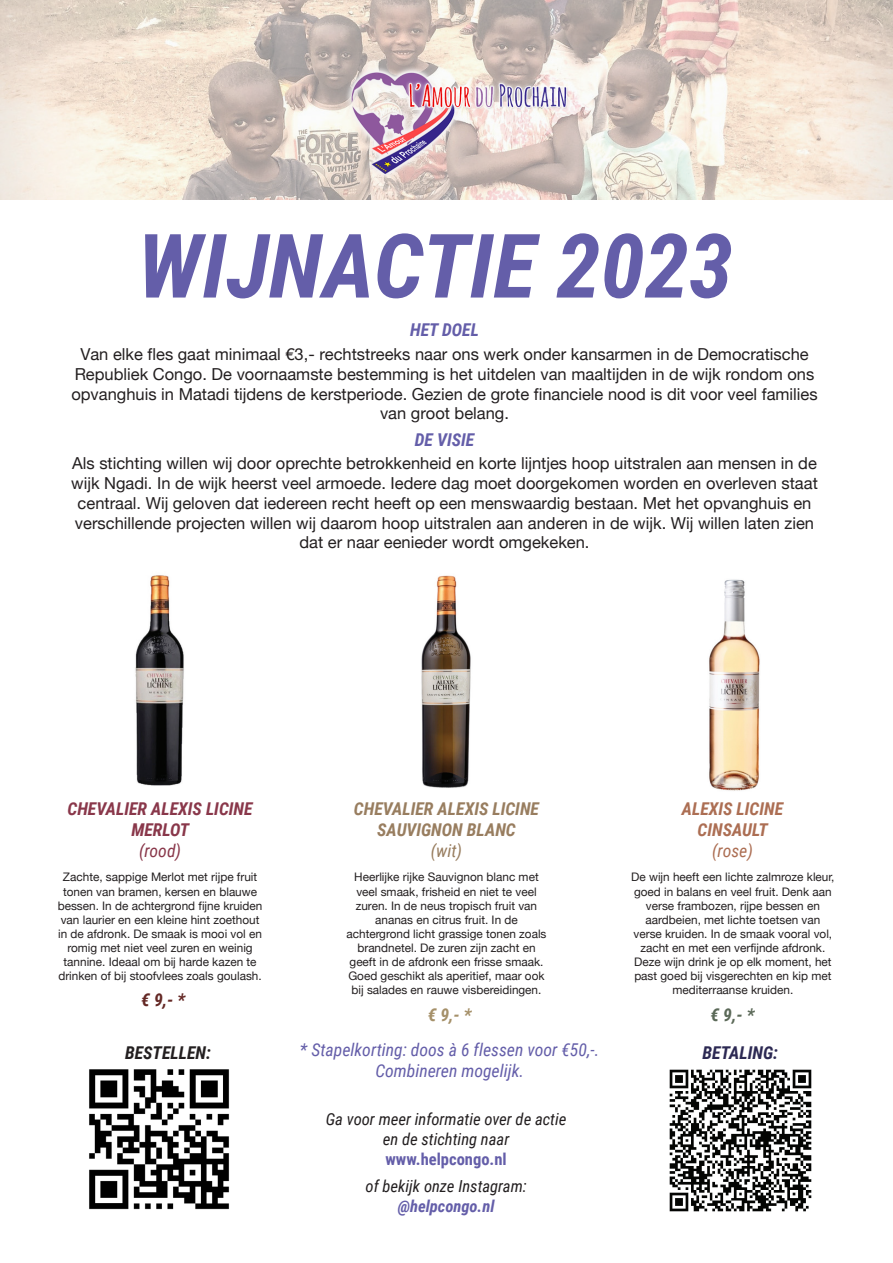
<style>
.page{position:relative;width:893px;height:1263px;background:#fff}
.page>*{position:absolute;margin:0;border:0;box-sizing:border-box;transform-origin:0 0}
.t1{font:italic 700 88.95px "Roboto Condensed";color:#645ea9}
.t2{font:italic 17.7px/21.1px "Roboto Condensed";color:#645ea9;text-align:center}
.t3{font:italic 700 17.7px/21.1px "Roboto Condensed";color:#987d5f;text-align:center}
.t4{font:italic 700 17.7px/21.1px "Roboto Condensed";color:#89374a;text-align:center}
.t5{font:italic 700 17.7px/21.1px "Roboto Condensed";color:#ac6e53;text-align:center}
.t6{font:italic 700 17.7px "Roboto Condensed";color:#645ea9}
.t7{font:italic 700 17.7px "Roboto Condensed";color:#231f20}
.t8{font:italic 700 17.7px "Roboto Condensed";color:#2c2953}
.t9{font:italic 17.7px "Roboto Condensed";color:#89374a}
.t10{font:italic 17.7px "Roboto Condensed";color:#ac6e53}
.t11{font:italic 700 17.7px "Roboto Condensed";color:#642825}
.t12{font:italic 17.7px "Roboto Condensed";color:#987d5f}
.t13{font:italic 700 17.7px "Roboto Condensed";color:#a59069}
.t14{font:italic 700 17.7px "Roboto Condensed";color:#5b6958}
.t15{font:16.5px/19.8px "Helvetica Neue";color:#231f20;text-align:center}
.t16{font:italic 16.5px/19.8px "Roboto Condensed";color:#231f20;text-align:center}
.t17{font:700 16.5px "Roboto Condensed";color:#645ea9}
.t18{font:italic 700 16.5px "Roboto Condensed";color:#645ea9}
.t19{font:11.7px/14.1px "Helvetica Neue";color:#231f20;text-align:center}
</style>
<div class="page">
<svg style="left:0;top:0;width:893px;height:200px;background:#e2d5ca"></svg>
<img style="left:345px;top:65px;width:226px;height:116px">
<img style="left:135px;top:575px;width:49px;height:211px">
<img style="left:421px;top:575px;width:50px;height:213px">
<img style="left:709px;top:579px;width:51px;height:212px">
<img style="left:89px;top:1069px;width:141px;height:141px">
<img style="left:669px;top:1069px;width:143px;height:143px">
<h1 class="t1" style="left:137px;top:204px;width:597px">WIJNACTIE 2023</h1>
<h2 class="t6" style="left:410px;top:318px;width:70px">HET DOEL</h2>
<p class="t15" style="left:71px;top:345px;width:748px">Van elke fles gaat minimaal €3,- rechtstreeks naar ons werk onder kansarmen in de Democratische Republiek Congo. De voornaamste bestemming is het uitdelen van maaltijden in de wijk rondom ons opvanghuis in Matadi tijdens de kerstperiode. Gezien de grote financiele nood is dit voor veel families van groot belang.</p>
<h2 class="t6" style="left:415px;top:427px;width:61px">DE VISIE</h2>
<p class="t15" style="left:71px;top:454px;width:748px">Als stichting willen wij door oprechte betrokkenheid en korte lijntjes hoop uitstralen aan mensen in de wijk Ngadi. In de wijk heerst veel armoede. Iedere dag moet doorgekomen worden en overleven staat centraal. Wij geloven dat iedereen recht heeft op een menswaardig bestaan. Met het opvanghuis en verschillende projecten willen wij daarom hoop uitstralen aan anderen in de wijk. Wij willen laten zien dat er naar eenieder wordt omgekeken.</p>
<h2 class="t4" style="left:67px;top:797px;width:187px">CHEVALIER ALEXIS LICINE<br>MERLOT</h2>
<h2 class="t9" style="left:139px;top:839px;width:44px">(rood)</h2>
<p class="t19" style="left:58px;top:871px;width:206px">Zachte, sappige Merlot met rijpe fruit tonen van bramen, kersen en blauwe bessen. In de achtergrond fijne kruiden van laurier en een kleine hint zoethout in de afdronk. De smaak is mooi vol en romig met niet veel zuren en weinig tannine. Ideaal om bij harde kazen te drinken of bij stoofvlees zoals goulash.</p>
<h2 class="t11" style="left:141px;top:987px;width:46px">€ 9,- *</h2>
<h2 class="t3" style="left:354px;top:797px;width:187px">CHEVALIER ALEXIS LICINE<br>SAUVIGNON BLANC</h2>
<h2 class="t12" style="left:431px;top:839px;width:33px">(wit)</h2>
<p class="t19" style="left:346px;top:871px;width:201px">Heerlijke rijke Sauvignon blanc met veel smaak, frisheid en niet te veel zuren. In de neus tropisch fruit van ananas en citrus fruit. In de achtergrond licht grassige tonen zoals brandnetel. De zuren zijn zacht en geeft in de afdronk een frisse smaak.<br>Goed geschikt als aperitief, maar ook bij salades en rauwe visbereidingen.</p>
<h2 class="t13" style="left:428px;top:1002px;width:46px">€ 9,- *</h2>
<h2 class="t5" style="left:682px;top:797px;width:103px">ALEXIS LICINE<br>CINSAULT</h2>
<h2 class="t10" style="left:712px;top:839px;width:42px">(rose)</h2>
<p class="t19" style="left:631px;top:871px;width:205px">De wijn heeft een lichte zalmroze kleur, goed in balans en veel fruit. Denk aan verse frambozen, rijpe bessen en aardbeien, met lichte toetsen van verse kruiden. In de smaak vooral vol, zacht en met een verfijnde afdronk.<br>Deze wijn drink je op elk moment, het past goed bij visgerechten en kip met mediterraanse kruiden.</p>
<h2 class="t14" style="left:710px;top:1002px;width:46px">€ 9,- *</h2>
<h2 class="t2" style="left:300px;top:1038px;width:301px">* Stapelkorting: doos à 6 flessen voor €50,-.<br>Combineren mogelijk.</h2>
<h2 class="t7" style="left:125px;top:1040px;width:87px">BESTELLEN:</h2>
<h2 class="t8" style="left:702px;top:1040px;width:77px">BETALING:</h2>
<h3 class="t16" style="left:326px;top:1109px;width:242px">Ga voor meer informatie over de actie en de stichting naar</h3>
<h3 class="t17" style="left:385px;top:1147px;width:123px">www.helpcongo.nl</h3>
<h3 class="t16" style="left:366px;top:1175px;width:163px">of bekijk onze Instagram:</h3>
<h3 class="t18" style="left:398px;top:1194px;width:98px">@helpcongo.nl</h3>
</div>
